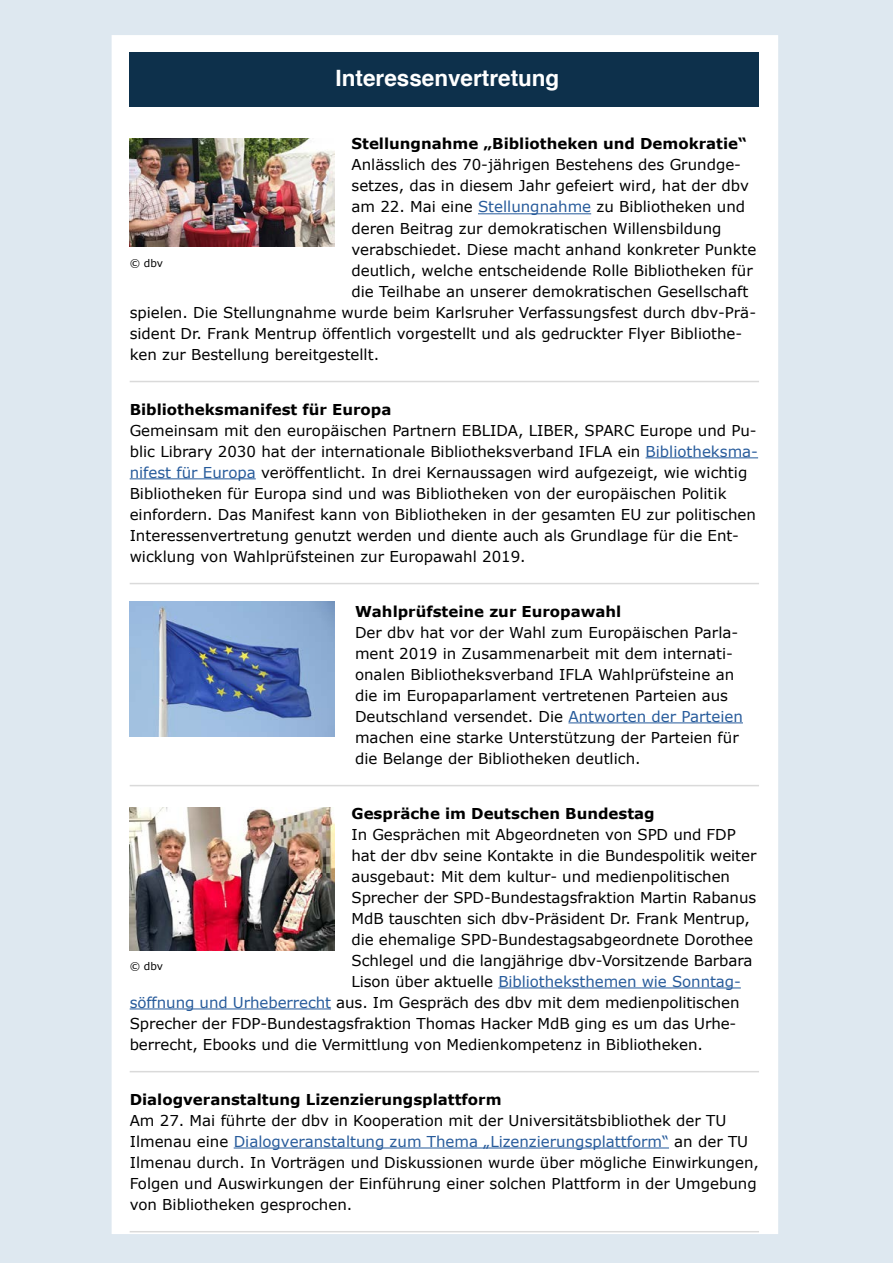
<style>
.page{position:relative;width:893px;height:1263px;background:#dee8f0}
.page>*{position:absolute;margin:0;border:0;box-sizing:border-box;transform-origin:0 0}
.t1{font:700 22.5px "Helvetica";color:#fff}
.t2{font:15px/21px "Verdana";color:#000}
.t3{font:700 15px "Verdana";color:#000}
.t4{font:15px "Verdana";letter-spacing:-.005em;color:#275b9b}
.t5{font:10.5px "Verdana";color:#000}
.s1{color:#275b9b}
.s2{color:#000}
</style>
<div class="page">
<div style="left:112px;top:35px;width:666px;height:1199px;background:#fff"></div>
<div style="left:130px;top:53px;width:629px;height:54px;background:#0d304b"></div>
<hr style="left:478px;top:213px;width:113px;height:1px;background:#275b9b">
<hr style="left:130px;top:381px;width:629px;height:1px;background:#dadada">
<hr style="left:646px;top:457px;width:112px;height:1px;background:#275b9b">
<hr style="left:130px;top:478px;width:126px;height:1px;background:#275b9b">
<hr style="left:130px;top:583px;width:629px;height:1px;background:#dadada">
<hr style="left:568px;top:722px;width:175px;height:1px;background:#275b9b">
<hr style="left:130px;top:785px;width:629px;height:1px;background:#dadada">
<hr style="left:498px;top:987px;width:243px;height:1px;background:#275b9b">
<hr style="left:130px;top:1008px;width:201px;height:1px;background:#275b9b">
<hr style="left:130px;top:1071px;width:629px;height:1px;background:#dadada">
<hr style="left:234px;top:1147px;width:435px;height:1px;background:#275b9b">
<hr style="left:130px;top:1231px;width:629px;height:1px;background:#dadada">
<img style="left:130px;top:139px;width:204px;height:107px">
<img style="left:130px;top:601px;width:204px;height:136px">
<img style="left:130px;top:808px;width:204px;height:142px">
<h1 class="t1" style="left:336px;top:60px;width:225px">Interessenvertretung</h1>
<p class="t3" style="left:351px;top:133px;width:397px">Stellungnahme „Bibliotheken und Demokratie“</p>
<p class="t2" style="left:351px;top:154px;width:391px">Anlässlich des 70-jährigen Bestehens des Grundge-</p>
<p class="t2" style="left:351px;top:175px;width:399px">setzes, das in diesem Jahr gefeiert wird, hat der dbv</p>
<p class="t2" style="left:351px;top:196px;width:395px">am 22. Mai eine <span class="s1">Stellungnahme</span> zu Bibliotheken und</p>
<p class="t2" style="left:351px;top:217px;width:371px">deren Beitrag zur demokratischen Willensbildung</p>
<p class="t2" style="left:351px;top:238px;width:406px">verabschiedet. Diese macht anhand konkreter Punkte</p>
<p class="t2" style="left:351px;top:259px;width:403px">deutlich, welche entscheidende Rolle Bibliotheken für</p>
<p class="t2" style="left:351px;top:280px;width:398px">die Teilhabe an unserer demokratischen Gesellschaft</p>
<p class="t2" style="left:130px;top:301px;width:628px">spielen. Die Stellungnahme wurde beim Karlsruher Verfassungsfest durch dbv-Prä-</p>
<p class="t2" style="left:130px;top:322px;width:614px">sident Dr. Frank Mentrup öffentlich vorgestellt und als gedruckter Flyer Bibliothe-</p>
<p class="t2" style="left:130px;top:343px;width:251px">ken zur Bestellung bereitgestellt.</p>
<p class="t5" style="left:130px;top:256px;width:35px">© dbv</p>
<p class="t3" style="left:130px;top:398px;width:263px">Bibliotheksmanifest für Europa</p>
<p class="t2" style="left:130px;top:419px;width:630px">Gemeinsam mit den europäischen Partnern EBLIDA, LIBER, SPARC Europe und Pu&shy;blic Library 2030 hat der internationale Bibliotheksverband IFLA ein <span class="s1">Bibliotheksma&shy;nifest für Europa</span> veröffentlicht. In drei Kernaussagen wird aufgezeigt, wie wichtig Bibliotheken für Europa sind und was Bibliotheken von der europäischen Politik einfordern. Das Manifest kann von Bibliotheken in der gesamten EU zur politischen Interessenvertretung genutzt werden und diente auch als Grundlage für die Ent&shy;wicklung von Wahlprüfsteinen zur Europawahl 2019.</p>
<p class="t3" style="left:355px;top:600px;width:268px">Wahlprüfsteine zur Europawahl</p>
<p class="t2" style="left:355px;top:621px;width:389px">Der dbv hat vor der Wahl zum Europäischen Parla&shy;ment 2019 in Zusammenarbeit mit dem internati&shy;onalen Bibliotheksverband IFLA Wahlprüfsteine an die im Europaparlament vertretenen Parteien aus Deutschland versendet. Die <span class="s1">Antworten der Parteien </span>machen eine starke Unterstützung der Parteien für die Belange der Bibliotheken deutlich.</p>
<p class="t3" style="left:351px;top:802px;width:305px">Gespräche im Deutschen Bundestag</p>
<p class="t2" style="left:351px;top:823px;width:386px">In Gesprächen mit Abgeordneten von SPD und FDP</p>
<p class="t2" style="left:351px;top:844px;width:406px">hat der dbv seine Kontakte in die Bundespolitik weiter</p>
<p class="t2" style="left:351px;top:865px;width:380px">ausgebaut: Mit dem kultur- und medienpolitischen</p>
<p class="t2" style="left:351px;top:886px;width:406px">Sprecher der SPD-Bundestagsfraktion Martin Rabanus</p>
<p class="t2" style="left:351px;top:907px;width:400px">MdB tauschten sich dbv-Präsident Dr. Frank Mentrup,</p>
<p class="t2" style="left:351px;top:928px;width:403px">die ehemalige SPD-Bundestagsabgeordnete Dorothee</p>
<p class="t2" style="left:351px;top:949px;width:403px">Schlegel und die langjährige dbv-Vorsitzende Barbara</p>
<p class="t4" style="left:351px;top:971px;width:391px"><span class="s2">Lison über aktuelle</span> Bibliotheksthemen wie Sonntag-</p>
<p class="t2" style="left:130px;top:991px;width:611px"><span class="s1">söffnung und Urheberrecht</span> aus. Im Gespräch des dbv mit dem medienpolitischen</p>
<p class="t2" style="left:130px;top:1012px;width:608px">Sprecher der FDP-Bundestagsfraktion Thomas Hacker MdB ging es um das Urhe-</p>
<p class="t2" style="left:130px;top:1033px;width:575px">berrecht, Ebooks und die Vermittlung von Medienkompetenz in Bibliotheken.</p>
<p class="t5" style="left:130px;top:959px;width:35px">© dbv</p>
<p class="t3" style="left:130px;top:1088px;width:373px">Dialogveranstaltung Lizenzierungsplattform</p>
<p class="t2" style="left:130px;top:1109px;width:631px">Am 27. Mai führte der dbv in Kooperation mit der Universitätsbibliothek der TU Ilmenau eine <span class="s1">Dialogveranstaltung zum Thema „Lizenzierungsplattform“</span> an der TU Ilmenau durch. In Vorträgen und Diskussionen wurde über mögliche Einwirkungen, Folgen und Auswirkungen der Einführung einer solchen Plattform in der Umgebung von Bibliotheken gesprochen.</p>
</div>
